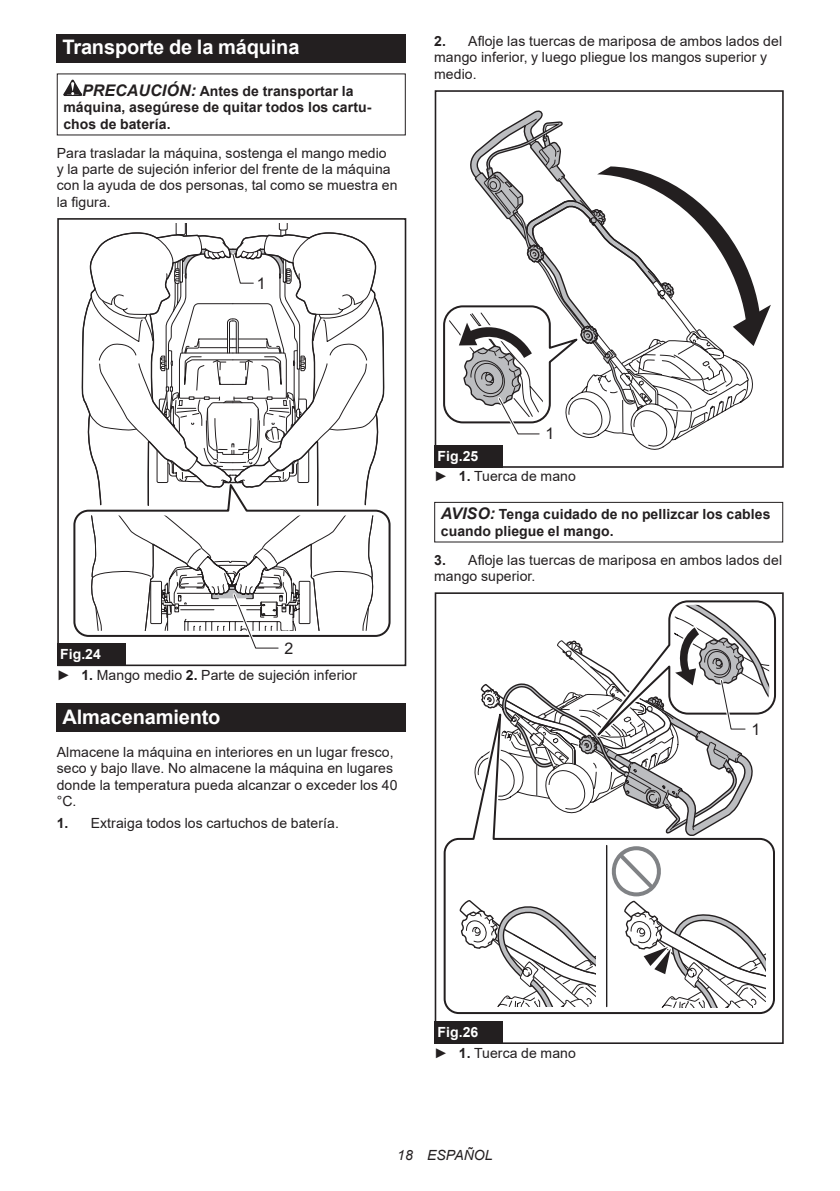
<style>
.page{position:relative;width:840px;height:1191px;background:#fff}
.page>*{position:absolute;margin:0;border:0;box-sizing:border-box;transform-origin:0 0}
.t1{font:700 20px "Arial";letter-spacing:-.01em;color:#fff}
.t2{font:16px "Arial";color:#231f20}
.t3{font:14px/16.4px "Arial";letter-spacing:.005em;color:#231f20}
.t4{font:700 14px/16.4px "Arial";letter-spacing:.005em;color:#231f20}
.t5{font:italic 14px "Arial";letter-spacing:.005em;color:#231f20}
.s1{font-style:italic;font-size:16px}
.s2{font-weight:700}
.s3{font-weight:700;color:#fff}
</style>
<div class="page">
<div style="left:57px;top:34px;width:348px;height:29px;background:#231f20"></div>
<svg style="left:63px;top:80px;width:19px;height:16px"></svg>
<svg style="left:73px;top:511px;width:318px;height:124px"></svg>
<div style="left:57px;top:218px;width:349px;height:448px;border:2px solid #231f20"></div>
<svg style="left:81px;top:224px;width:303px;height:429px"></svg>
<div style="left:57px;top:643px;width:68px;height:23px;background:#231f20"></div>
<div style="left:57px;top:703px;width:348px;height:29px;background:#231f20"></div>
<svg style="left:502px;top:452px;width:1px;height:13px"></svg>
<div style="left:434px;top:90px;width:349px;height:378px;border:2px solid #231f20"></div>
<svg style="left:443px;top:110px;width:327px;height:342px"></svg>
<div style="left:434px;top:445px;width:68px;height:23px;background:#231f20"></div>
<div style="left:434px;top:502px;width:348px;height:40px;border:1px solid #231f20"></div>
<svg style="left:443px;top:838px;width:330px;height:177px"></svg>
<div style="left:434px;top:592px;width:349px;height:452px;border:2px solid #231f20"></div>
<svg style="left:457px;top:600px;width:319px;height:407px"></svg>
<div style="left:434px;top:1021px;width:68px;height:23px;background:#231f20"></div>
<h1 class="t1" style="left:62px;top:33px;width:238px">Transporte de la máquina</h1>
<p class="t4" style="left:63px;top:83px;width:309px;text-indent:19px"><span class="s1">PRECAUCIÓN:</span> Antes de transportar la máquina, asegúrese de quitar todos los cartu&shy;chos de batería.</p>
<p class="t3" style="left:57px;top:144px;width:342px">Para trasladar la máquina, sostenga el mango medio<br>y la parte de sujeción inferior del frente de la máquina con la ayuda de dos personas, tal como se muestra en la figura.</p>
<p class="t2" style="left:257px;top:272px;width:10px">1</p>
<p class="t3" style="left:434px;top:33px;width:349px"><span class="s2">2.</span> Afloje las tuercas de mariposa de ambos lados del mango inferior, y luego pliegue los mangos superior y medio.</p>
<p class="t2" style="left:284px;top:637px;width:10px">2</p>
<p class="t3" style="left:57px;top:644px;width:302px;line-height:20.2px"><span class="s3">Fig.24<br></span>► <span class="s2">1.</span> Mango medio <span class="s2">2.</span> Parte de sujeción inferior</p>
<h1 class="t1" style="left:62px;top:702px;width:159px">Almacenamiento</h1>
<p class="t3" style="left:57px;top:743px;width:342px">Almacene la máquina en interiores en un lugar fresco, seco y bajo llave. No almacene la máquina en lugares donde la temperatura pueda alcanzar o exceder los 40 °C.</p>
<p class="t3" style="left:57px;top:815px;width:283px"><span class="s2">1.</span> Extraiga todos los cartuchos de batería.</p>
<p class="t2" style="left:545px;top:423px;width:10px">1</p>
<p class="t3" style="left:434px;top:446px;width:143px;line-height:20.2px"><span class="s3">Fig.25<br></span>► <span class="s2">1.</span> Tuerca de mano</p>
<p class="t4" style="left:440px;top:506px;width:331px"><span class="s1">AVISO:</span> Tenga cuidado de no pellizcar los cables cuando pliegue el mango.</p>
<p class="t3" style="left:434px;top:551px;width:349px"><span class="s2">3.</span> Afloje las tuercas de mariposa en ambos lados del mango superior.</p>
<p class="t2" style="left:751px;top:718px;width:10px">1</p>
<p class="t3" style="left:434px;top:1022px;width:143px;line-height:20.2px"><span class="s3">Fig.26<br></span>► <span class="s2">1.</span> Tuerca de mano</p>
<p class="t5" style="left:397px;top:1146px;width:97px">18 ESPAÑOL</p>
</div>
